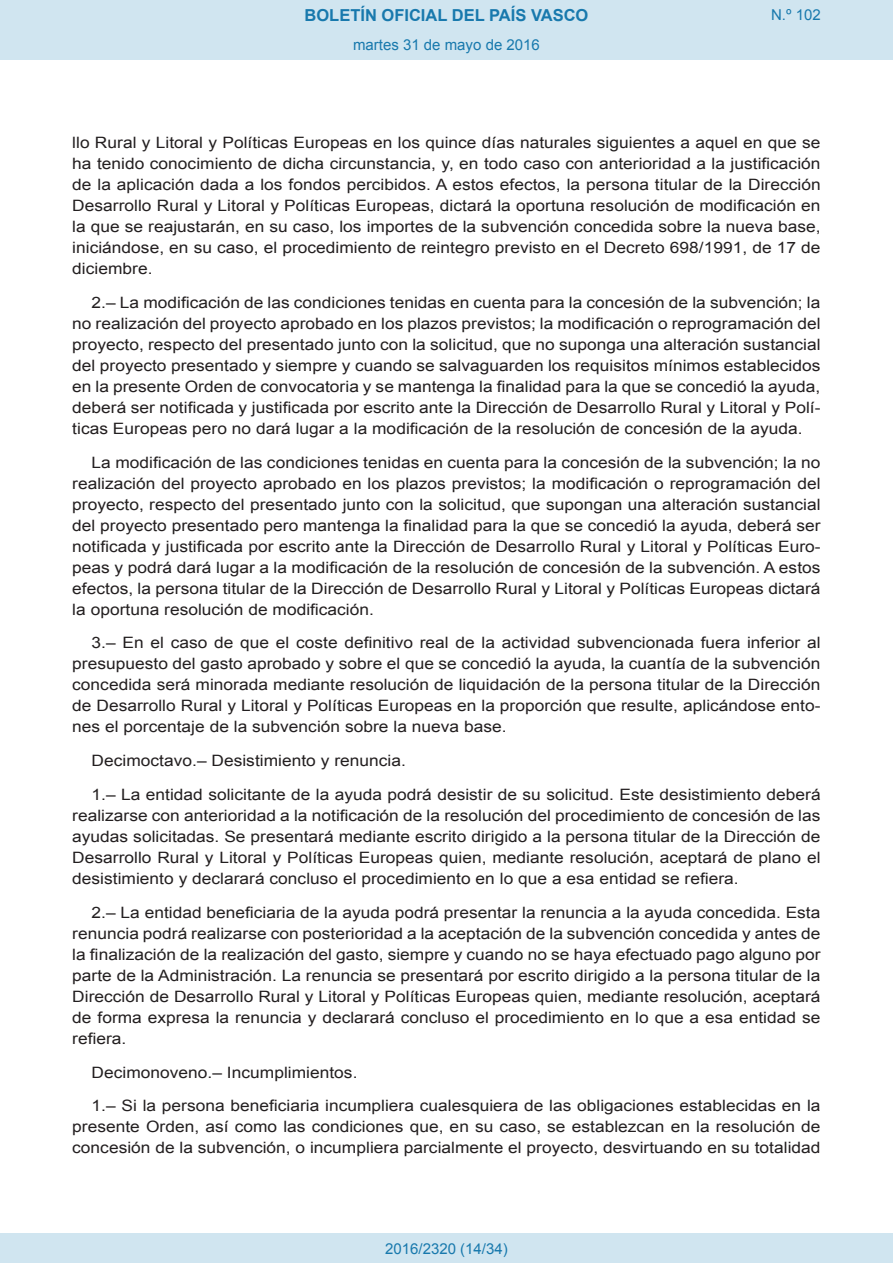
<style>
.page{position:relative;width:893px;height:1263px;background:#fff}
.page>*{position:absolute;margin:0;border:0;box-sizing:border-box;transform-origin:0 0}
.t1{font:700 16.5px "Arial";color:#1879ad}
.BOPVDetalle{font:15.6px/21px "Arial";color:#231f20;text-align:justify;scale:1.11 1}
.Paginacion_Centro{font:15px "Arial";color:#1879ad}
</style>
<div class="page">
<div style="left:0;top:0;width:893px;height:60px;background:#d0e5f0"></div>
<div style="left:0;top:1233px;width:893px;height:30px;background:#d0e5f0"></div>
<p class="t1" style="left:305px;top:4px;width:285px">BOLETÍN OFICIAL DEL PAÍS VASCO</p>
<p class="Paginacion_Centro" style="left:353px;top:35px;width:188px">martes 31 de mayo de 2016</p>
<p class="Paginacion_Centro" style="left:771px;top:5px;width:51px">N.º 102</p>
<p class="BOPVDetalle" style="left:72px;top:132px;width:676px">llo Rural y Litoral y Políticas Europeas en los quince días naturales siguientes a aquel en que se ha tenido conocimiento de dicha circunstancia, y, en todo caso con anterioridad a la justificación de la aplicación dada a los fondos percibidos. A estos efectos, la persona titular de la Dirección Desarrollo Rural y Litoral y Políticas Europeas, dictará la oportuna resolución de modificación en la que se reajustarán, en su caso, los importes de la subvención concedida sobre la nueva base, iniciándose, en su caso, el procedimiento de reintegro previsto en el Decreto 698/1991, de 17 de diciembre.</p>
<p class="BOPVDetalle" style="left:72px;top:292px;width:676px;text-indent:19px">2.– La modificación de las condiciones tenidas en cuenta para la concesión de la subvención; la no realización del proyecto aprobado en los plazos previstos; la modificación o reprogramación del proyecto, respecto del presentado junto con la solicitud, que no suponga una alteración sustancial del proyecto presentado y siempre y cuando se salvaguarden los requisitos mínimos establecidos en la presente Orden de convocatoria y se mantenga la finalidad para la que se concedió la ayuda, deberá ser notificada y justificada por escrito ante la Dirección de Desarrollo Rural y Litoral y Polí&shy;ticas Europeas pero no dará lugar a la modificación de la resolución de concesión de la ayuda.</p>
<p class="BOPVDetalle" style="left:72px;top:452px;width:676px;text-indent:19px">La modificación de las condiciones tenidas en cuenta para la concesión de la subvención; la no realización del proyecto aprobado en los plazos previstos; la modificación o reprogramación del proyecto, respecto del presentado junto con la solicitud, que supongan una alteración sustancial del proyecto presentado pero mantenga la finalidad para la que se concedió la ayuda, deberá ser notificada y justificada por escrito ante la Dirección de Desarrollo Rural y Litoral y Políticas Euro&shy;peas y podrá dará lugar a la modificación de la resolución de concesión de la subvención. A estos efectos, la persona titular de la Dirección de Desarrollo Rural y Litoral y Políticas Europeas dictará la oportuna resolución de modificación.</p>
<p class="BOPVDetalle" style="left:72px;top:633px;width:676px;text-indent:19px">3.– En el caso de que el coste definitivo real de la actividad subvencionada fuera inferior al presupuesto del gasto aprobado y sobre el que se concedió la ayuda, la cuantía de la subvención concedida será minorada mediante resolución de liquidación de la persona titular de la Dirección de Desarrollo Rural y Litoral y Políticas Europeas en la proporción que resulte, aplicándose ento&shy;nes el porcentaje de la subvención sobre la nueva base.</p>
<p class="BOPVDetalle" style="left:92px;top:750px;width:285px">Decimoctavo.– Desistimiento y renuncia.</p>
<p class="BOPVDetalle" style="left:72px;top:784px;width:676px;text-indent:19px">1.– La entidad solicitante de la ayuda podrá desistir de su solicitud. Este desistimiento deberá realizarse con anterioridad a la notificación de la resolución del procedimiento de concesión de las ayudas solicitadas. Se presentará mediante escrito dirigido a la persona titular de la Dirección de Desarrollo Rural y Litoral y Políticas Europeas quien, mediante resolución, aceptará de plano el desistimiento y declarará concluso el procedimiento en lo que a esa entidad se refiera.</p>
<p class="BOPVDetalle" style="left:72px;top:902px;width:676px;text-indent:19px">2.– La entidad beneficiaria de la ayuda podrá presentar la renuncia a la ayuda concedida. Esta renuncia podrá realizarse con posterioridad a la aceptación de la subvención concedida y antes de la finalización de la realización del gasto, siempre y cuando no se haya efectuado pago alguno por parte de la Administración. La renuncia se presentará por escrito dirigido a la persona titular de la Dirección de Desarrollo Rural y Litoral y Políticas Europeas quien, mediante resolución, aceptará de forma expresa la renuncia y declarará concluso el procedimiento en lo que a esa entidad se refiera.</p>
<p class="BOPVDetalle" style="left:92px;top:1062px;width:241px">Decimonoveno.– Incumplimientos.</p>
<p class="BOPVDetalle" style="left:72px;top:1095px;width:676px;text-indent:19px">1.– Si la persona beneficiaria incumpliera cualesquiera de las obligaciones establecidas en la presente Orden, así como las condiciones que, en su caso, se establezcan en la resolución de concesión de la subvención, o incumpliera parcialmente el proyecto, desvirtuando en su totalidad</p>
<p class="Paginacion_Centro" style="left:385px;top:1238px;width:124px">2016/2320 (14/34)</p>
</div>
